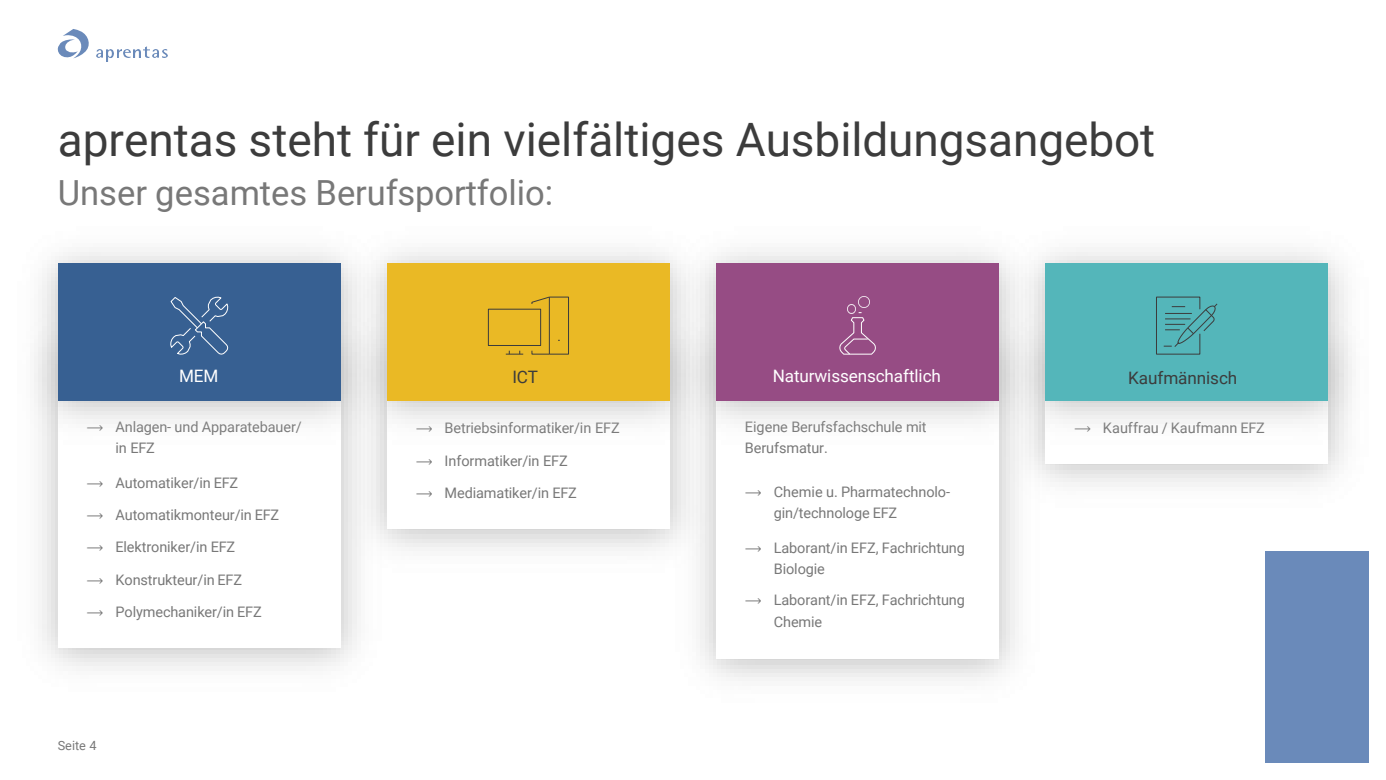
<style>
.page{position:relative;width:1386px;height:780px;background:#fff}
.page>*{position:absolute;margin:0;border:0;box-sizing:border-box;transform-origin:0 0}
.t1{font:46.02px "Roboto";color:#3c3c3c}
.t2{font:34.56px "Roboto";color:#787878}
.t3{font:17.15px "Roboto";letter-spacing:-.005em;color:#fff}
.t4{font:17.15px "Roboto";letter-spacing:-.005em;color:#3c3c3c}
.t5{font:14.53px/21.6px "Roboto";letter-spacing:-.01em;color:#787878}
.t6{font:12.69px "Roboto";color:#787878}
.s1{font-family:"Cambria Math"}
</style>
<div class="page">
<div style="left:1264px;top:551px;width:104px;height:211px;background:#6a8aba"></div>
<svg style="left:96px;top:46px;width:71px;height:15px"></svg>
<svg style="left:58px;top:29px;width:31px;height:29px"></svg>
<div style="left:58px;top:263px;width:283px;height:138px;background:#376092"></div>
<svg style="left:170px;top:296px;width:58px;height:59px"></svg>
<div style="left:716px;top:263px;width:282px;height:138px;background:#964c84"></div>
<svg style="left:839px;top:296px;width:37px;height:59px"></svg>
<img style="left:338px;top:252px;width:380px;height:200px">
<div style="left:387px;top:263px;width:282px;height:138px;background:#eab925"></div>
<div style="left:488px;top:309px;width:53px;height:37px;border:1px solid #3c3c3c"></div>
<svg style="left:506px;top:350px;width:17px;height:4px"></svg>
<div style="left:549px;top:296px;width:20px;height:58px;border:1px solid #3c3c3c"></div>
<hr style="left:549px;top:297px;width:1px;height:57px;background:#3c3c3c">
<svg style="left:531px;top:350px;width:19px;height:5px"></svg>
<svg style="left:531px;top:296px;width:19px;height:8px"></svg>
<img style="left:996px;top:252px;width:356px;height:200px">
<div style="left:1045px;top:263px;width:282px;height:138px;background:#54b6ba"></div>
<svg style="left:1156px;top:296px;width:61px;height:59px"></svg>
<h2 class="t1" style="left:58px;top:107px;width:1098px">aprentas steht für ein vielfältiges Ausbildungsangebot</h2>
<h2 class="t2" style="left:58px;top:168px;width:497px">Unser gesamtes Berufsportfolio:</h2>
<p class="t3" style="left:179px;top:355px;width:41px">MEM</p>
<p class="t3" style="left:772px;top:358px;width:170px">Naturwissenschaftlich</p>
<p class="t4" style="left:1131px;top:358px;width:110px">Kaufmännisch</p>
<p class="t4" style="left:515px;top:358px;width:27px">ICT</p>
<p class="t3" style="left:179px;top:364px;width:41px">MEM</p>
<p class="t4" style="left:512px;top:365px;width:27px">ICT</p>
<p class="t3" style="left:772px;top:364px;width:170px">Naturwissenschaftlich</p>
<p class="t4" style="left:1128px;top:365px;width:110px">Kaufmännisch</p>
<p class="t5" style="left:115px;top:415px;width:188px;text-indent:-29px"><span class="s1">⟶</span> Anlagen- und Apparatebauer/ in EFZ</p>
<p class="t5" style="left:87px;top:471px;width:153px"><span class="s1">⟶</span> Automatiker/in EFZ</p>
<p class="t5" style="left:87px;top:503px;width:194px"><span class="s1">⟶</span> Automatikmonteur/in EFZ</p>
<p class="t5" style="left:87px;top:535px;width:150px"><span class="s1">⟶</span> Elektroniker/in EFZ</p>
<p class="t5" style="left:87px;top:568px;width:157px"><span class="s1">⟶</span> Konstrukteur/in EFZ</p>
<p class="t5" style="left:87px;top:600px;width:176px"><span class="s1">⟶</span> Polymechaniker/in EFZ</p>
<p class="t6" style="left:58px;top:736px;width:40px">Seite 4</p>
<p class="t5" style="left:416px;top:416px;width:205px"><span class="s1">⟶</span> Betriebsinformatiker/in EFZ</p>
<p class="t5" style="left:416px;top:449px;width:153px"><span class="s1">⟶</span> Informatiker/in EFZ</p>
<p class="t5" style="left:416px;top:481px;width:163px"><span class="s1">⟶</span> Mediamatiker/in EFZ</p>
<p class="t5" style="left:744px;top:415px;width:183px">Eigene Berufsfachschule mit<br>Berufsmatur.</p>
<p class="t5" style="left:773px;top:480px;width:178px;text-indent:-29px"><span class="s1">⟶</span> Chemie u. Pharmatechnolo&shy;gin/technologe EFZ</p>
<p class="t5" style="left:744px;top:535px;width:221px"><span class="s1">⟶</span> Laborant/in EFZ, Fachrichtung</p>
<p class="t5" style="left:773px;top:557px;width:53px">Biologie</p>
<p class="t5" style="left:773px;top:588px;width:193px;text-indent:-29px"><span class="s1">⟶</span> Laborant/in EFZ, Fachrichtung<br>Chemie</p>
<p class="t5" style="left:1073px;top:416px;width:192px"><span class="s1">⟶</span> Kauffrau / Kaufmann EFZ</p>
</div>
